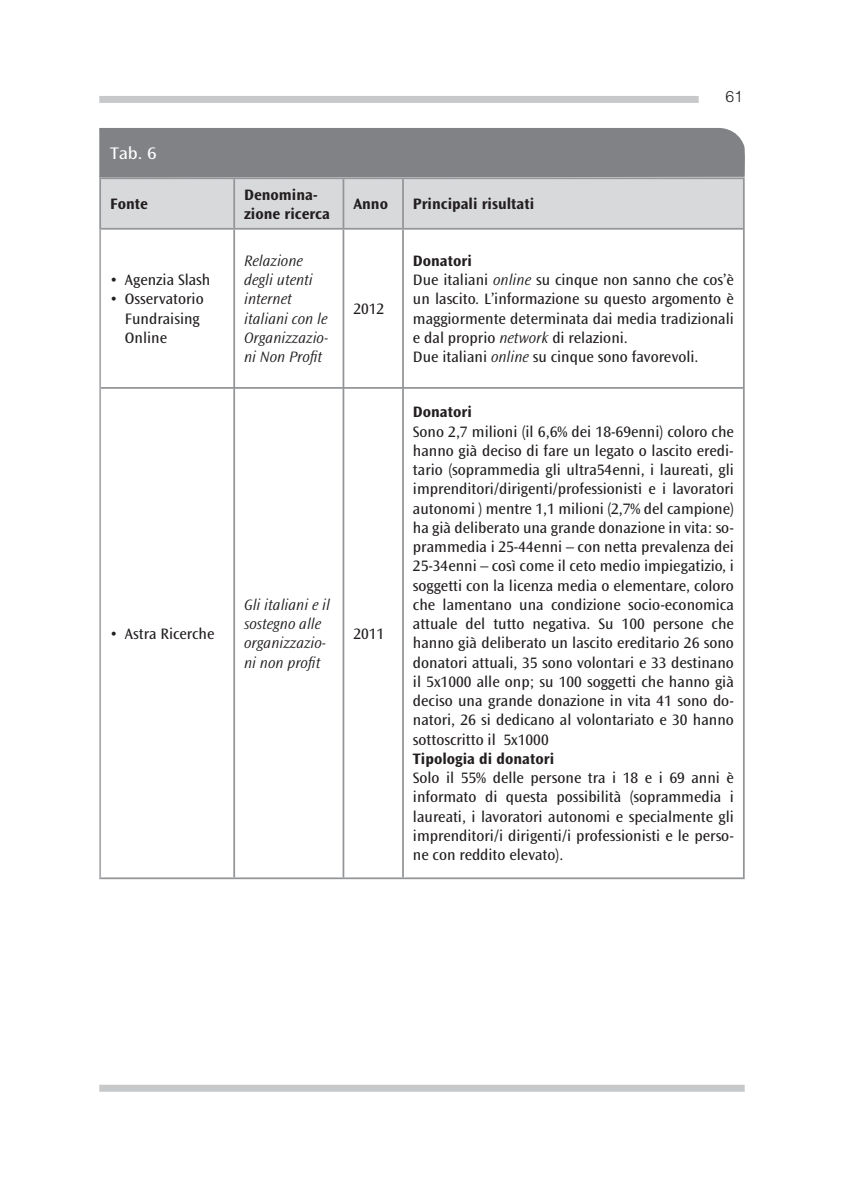
<style>
.page{position:relative;width:844px;height:1191px;background:#fff}
.page>*{position:absolute;margin:0;border:0;box-sizing:border-box;transform-origin:0 0}
.t1{font:17.5px "Ocean Sans MM 403 572";color:#fff}
.t2{font:15.75px/19.2px "Ocean Sans Std";color:#231f20}
.t3{font:italic 300 15.75px/19.2px "Ocean Sans Std";color:#231f20}
.t4{font:700 15.75px/19.2px "Ocean Sans Std";color:#231f20}
.t5{font:300 15.75px "Helvetica LT Std";color:#231f20}
.s1{font-weight:700}
.s2{font-weight:300;font-style:italic}
</style>
<div class="page">
<div style="left:99px;top:96px;width:599px;height:7px;background:#c7c8ca"></div>
<div style="left:99px;top:1084px;width:645px;height:7px;background:#c7c8ca"></div>
<svg style="left:99px;top:128px;width:646px;height:101px;background:#abadaf"></svg>
<hr style="left:233px;top:179px;width:2px;height:49px;background:#939598">
<hr style="left:342px;top:179px;width:2px;height:49px;background:#939598">
<hr style="left:402px;top:179px;width:2px;height:49px;background:#939598">
<hr style="left:233px;top:230px;width:2px;height:157px;background:#939598">
<hr style="left:342px;top:230px;width:2px;height:157px;background:#939598">
<hr style="left:402px;top:230px;width:2px;height:157px;background:#939598">
<hr style="left:233px;top:389px;width:2px;height:488px;background:#939598">
<hr style="left:342px;top:389px;width:2px;height:488px;background:#939598">
<hr style="left:402px;top:389px;width:2px;height:488px;background:#939598">
<hr style="left:101px;top:387px;width:302px;height:2px;background:#939598">
<hr style="left:403px;top:387px;width:339px;height:2px;background:#939598">
<hr style="left:99px;top:230px;width:2px;height:158px;background:#a8a9ad">
<hr style="left:99px;top:388px;width:2px;height:489px;background:#a8a9ad">
<hr style="left:742px;top:229px;width:2px;height:159px;background:#939598">
<hr style="left:742px;top:388px;width:2px;height:489px;background:#939598">
<hr style="left:99px;top:177px;width:645px;height:2px;background:#939598">
<hr style="left:99px;top:228px;width:643px;height:2px;background:#939598">
<hr style="left:99px;top:179px;width:2px;height:49px;background:#939598">
<hr style="left:742px;top:179px;width:2px;height:50px;background:#939598">
<hr style="left:99px;top:877px;width:304px;height:2px;background:#939598">
<hr style="left:403px;top:877px;width:341px;height:2px;background:#939598">
<p class="t1" style="left:110px;top:145px;width:48px">Tab. 6</p>
<p class="t4" style="left:110px;top:195px;width:39px">Fonte</p>
<p class="t4" style="left:244px;top:185px;width:87px">Denomina&shy;zione ricerca</p>
<p class="t4" style="left:353px;top:195px;width:36px">Anno</p>
<p class="t4" style="left:413px;top:195px;width:123px">Principali risultati</p>
<p class="t5" style="left:725px;top:91px;width:19px">61</p>
<p class="t2" style="left:110px;top:271px;width:102px">• Agenzia Slash</p>
<p class="t2" style="left:125px;top:290px;width:80px;text-indent:-15px">• Osservatorio<br>Fundraising<br>Online</p>
<p class="t2" style="left:110px;top:624px;width:106px">• Astra Ricerche</p>
<p class="t3" style="left:244px;top:252px;width:86px">Relazione degli utenti internet italiani con le<br>Organizzazio&shy;ni Non Profit</p>
<p class="t2" style="left:353px;top:300px;width:32px">2012</p>
<p class="t3" style="left:244px;top:595px;width:87px">Gli italiani e il sostegno alle organizzazio&shy;ni non profit</p>
<p class="t2" style="left:353px;top:624px;width:32px">2011</p>
<p class="t2" style="left:413px;top:251px;width:322px"><span class="s1">Donatori<br></span>Due italiani <span class="s2">online</span> su cinque non sanno che cos’è un lascito. L’informazione su questo argomento è maggiormente determinata dai media tradizionali e dal proprio <span class="s2">network</span> di relazioni.<br>Due italiani <span class="s2">online</span> su cinque sono favorevoli.</p>
<p class="t4" style="left:413px;top:403px;width:60px">Donatori</p>
<p class="t2" style="left:413px;top:422px;width:322px;text-align:justify">Sono 2,7 milioni (il 6,6% dei 18-69enni) coloro che hanno già deciso di fare un legato o lascito eredi&shy;tario (soprammedia gli ultra54enni, i laureati, gli imprenditori/dirigenti/professionisti e i lavoratori autonomi ) mentre 1,1 milioni (2,7% del campione) ha già deliberato una grande donazione in vita: so&shy;prammedia i 25-44enni – con netta prevalenza dei 25-34enni – così come il ceto medio impiegatizio, i soggetti con la licenza media o elementare, coloro che lamentano una condizione socio-economica attuale del tutto negativa. Su 100 persone che hanno già deliberato un lascito ereditario 26 sono donatori attuali, 35 sono volontari e 33 destinano il 5x1000 alle onp; su 100 soggetti che hanno già deciso una grande donazione in vita 41 sono do&shy;natori, 26 si dedicano al volontariato e 30 hanno sottoscritto il 5x1000</p>
<p class="t4" style="left:413px;top:749px;width:143px">Tipologia di donatori</p>
<p class="t2" style="left:413px;top:769px;width:322px;text-align:justify">Solo il 55% delle persone tra i 18 e i 69 anni è informato di questa possibilità (soprammedia i laureati, i lavoratori autonomi e specialmente gli imprenditori/i dirigenti/i professionisti e le perso&shy;ne con reddito elevato).</p>
</div>
